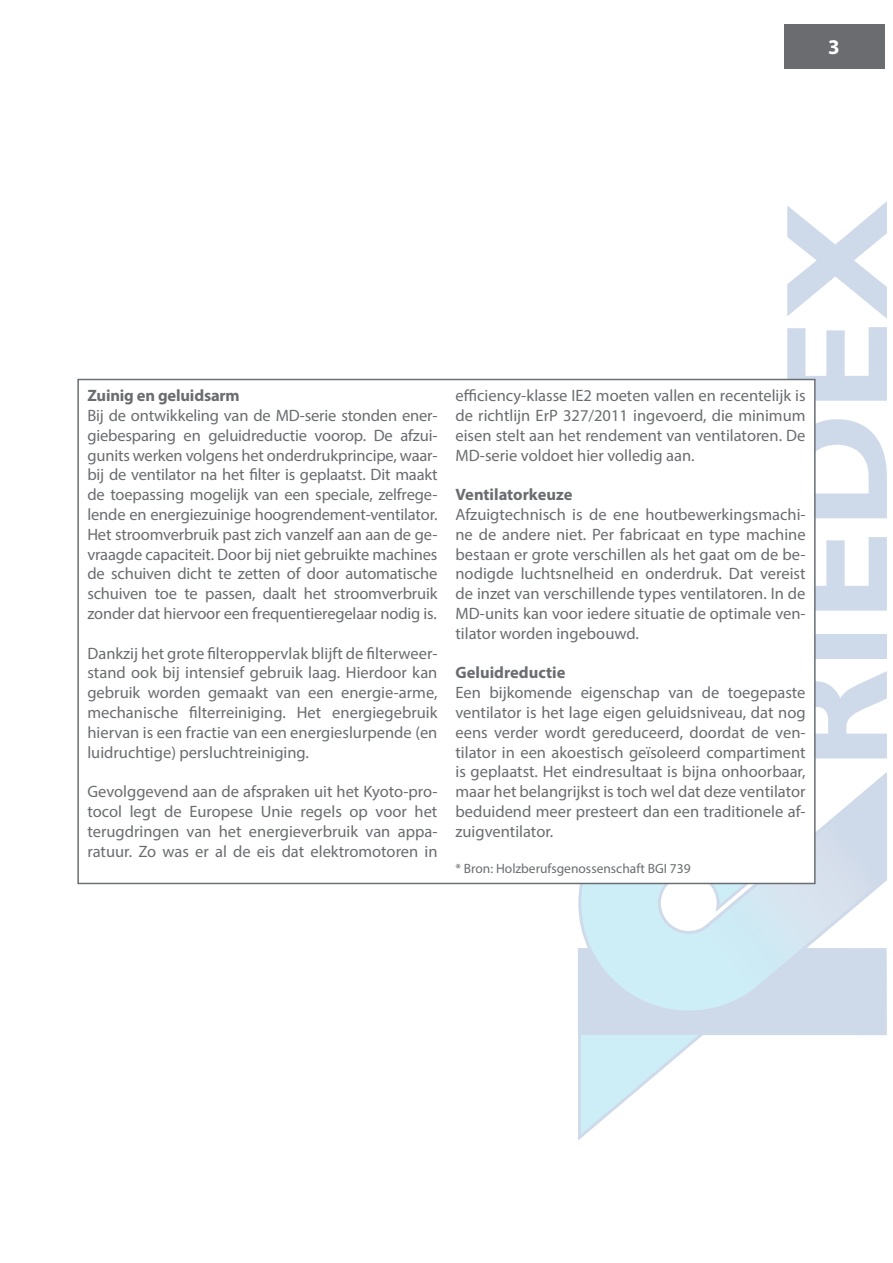
<style>
.page{position:relative;width:893px;height:1263px;background:#fff}
.page>*{position:absolute;margin:0;border:0;box-sizing:border-box;transform-origin:0 0}
.t1{font:700 21px "Myriad Pro";color:#fff}
.t2{font:16.5px/19.8px "Myriad Pro";color:#6a6c70;text-align:justify}
.t3{font:700 16.5px "Myriad Pro";letter-spacing:-.005em;color:#6a6c70}
.t4{font:13.5px "Myriad Pro";color:#6a6c70}
</style>
<div class="page">
<div style="left:784px;top:24px;width:101px;height:45px;background:#6a6c70"></div>
<svg style="left:578px;top:772px;width:309px;height:369px"></svg>
<svg style="left:816px;top:671px;width:71px;height:87px"></svg>
<div style="left:787px;top:634px;width:100px;height:25px;background:#cedaea"></div>
<svg style="left:816px;top:537px;width:71px;height:74px"></svg>
<svg style="left:816px;top:419px;width:71px;height:99px"></svg>
<svg style="left:787px;top:327px;width:100px;height:74px"></svg>
<svg style="left:787px;top:201px;width:100px;height:118px"></svg>
<div style="left:78px;top:379px;width:737px;height:504px;background:#fff"></div>
<p class="t1" style="left:828px;top:34px;width:13px">3</p>
<p class="t3" style="left:87px;top:385px;width:154px">Zuinig en geluidsarm</p>
<p class="t2" style="left:87px;top:405px;width:352px">Bij de ontwikkeling van de MD-serie stonden ener&shy;giebesparing en geluidreductie voorop. De afzui&shy;gunits werken volgens het onderdrukprincipe, waar&shy;bij de ventilator na het filter is geplaatst. Dit maakt de toepassing mogelijk van een speciale, zelfrege&shy;lende en energiezuinige hoogrendement-ventilator.<br>Het stroomverbruik past zich vanzelf aan aan de ge&shy;vraagde capaciteit. Door bij niet gebruikte machines de schuiven dicht te zetten of door automatische schuiven toe te passen, daalt het stroomverbruik zonder dat hiervoor een frequentieregelaar nodig is.</p>
<p class="t2" style="left:87px;top:643px;width:352px">Dankzij het grote filteroppervlak blijft de filterweer&shy;stand ook bij intensief gebruik laag. Hierdoor kan gebruik worden gemaakt van een energie-arme, mechanische filterreiniging. Het energiegebruik hiervan is een fractie van een energieslurpende (en luidruchtige) persluchtreiniging.</p>
<p class="t2" style="left:87px;top:781px;width:352px">Gevolggevend aan de afspraken uit het Kyoto-pro&shy;tocol legt de Europese Unie regels op voor het terugdringen van het energieverbruik van appa&shy;ratuur. Zo was er al de eis dat elektromotoren in</p>
<p class="t2" style="left:455px;top:385px;width:352px">efficiency-klasse IE2 moeten vallen en recentelijk is de richtlijn ErP 327/2011 ingevoerd, die minimum eisen stelt aan het rendement van ventilatoren. De MD-serie voldoet hier volledig aan.</p>
<p class="t3" style="left:455px;top:484px;width:118px">Ventilatorkeuze</p>
<p class="t2" style="left:455px;top:504px;width:352px">Afzuigtechnisch is de ene houtbewerkingsmachi&shy;ne de andere niet. Per fabricaat en type machine bestaan er grote verschillen als het gaat om de be&shy;nodigde luchtsnelheid en onderdruk. Dat vereist de inzet van verschillende types ventilatoren. In de MD-units kan voor iedere situatie de optimale ven&shy;tilator worden ingebouwd.</p>
<p class="t3" style="left:455px;top:662px;width:111px">Geluidreductie</p>
<p class="t2" style="left:455px;top:682px;width:352px">Een bijkomende eigenschap van de toegepaste ventilator is het lage eigen geluidsniveau, dat nog eens verder wordt gereduceerd, doordat de ven&shy;tilator in een akoestisch geïsoleerd compartiment is geplaatst. Het eindresultaat is bijna onhoorbaar, maar het belangrijkst is toch wel dat deze ventilator beduidend meer presteert dan een traditionele af&shy;zuigventilator.</p>
<p class="t4" style="left:455px;top:860px;width:237px">* Bron: Holzberufsgenossenschaft BGI 739</p>
</div>
